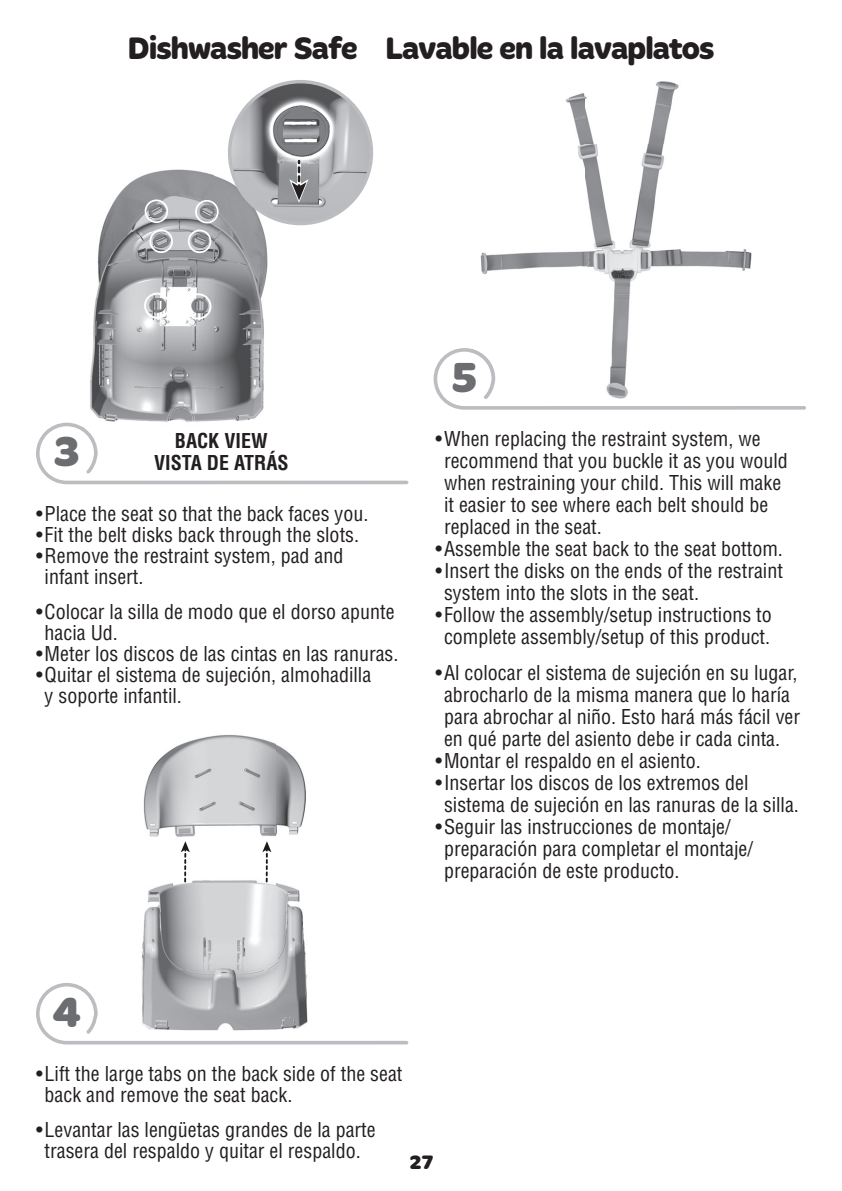
<style>
.page{position:relative;width:842px;height:1191px;background:#fff}
.page>*{position:absolute;margin:0;border:0;box-sizing:border-box;transform-origin:0 0}
.t1{font:700 43.2px "Merge Pro";color:#6c6d70}
.t2{font:700 43.2px "Merge Pro";color:#6d6e71}
.t3{font:700 32px "Merge Pro";letter-spacing:-.03em;color:#231f20}
.t4{font:condensed 20px/22px "Helvetica LT Std";color:#231f20}
.t5{font:700 condensed 20px/22px "Helvetica LT Std";color:#231f20;text-align:center}
.t6{font:700 20px "Merge Pro";color:#231f20}
</style>
<div class="page">
<svg style="left:433px;top:348px;width:373px;height:62px"></svg>
<svg style="left:36px;top:983px;width:373px;height:62px"></svg>
<img style="left:90px;top:167px;width:191px;height:239px">
<svg style="left:36px;top:406px;width:372px;height:78px"></svg>
<div style="left:145px;top:199px;width:23px;height:24px;border:2px solid #fff;border-radius:50%"></div>
<div style="left:195px;top:200px;width:24px;height:23px;border:2px solid #fff;border-radius:50%"></div>
<div style="left:188px;top:230px;width:23px;height:23px;border:2px solid #fff;border-radius:50%"></div>
<div style="left:149px;top:229px;width:24px;height:24px;border:2px solid #fff;border-radius:50%"></div>
<div style="left:144px;top:293px;width:26px;height:26px;border:2px solid #fff;border-radius:50%"></div>
<div style="left:185px;top:293px;width:26px;height:26px;border:2px solid #fff;border-radius:50%"></div>
<img style="left:230px;top:82px;width:141px;height:142px;border-radius:50%">
<svg style="left:289px;top:161px;width:19px;height:42px"></svg>
<div style="left:228px;top:80px;width:145px;height:145px;border:3px solid #bcbdc0;border-radius:50%"></div>
<img style="left:470px;top:81px;width:289px;height:268px">
<img style="left:470px;top:349px;width:289px;height:58px">
<img style="left:470px;top:363px;width:6px;height:29px">
<img style="left:110px;top:735px;width:222px;height:295px">
<svg style="left:179px;top:838px;width:13px;height:43px"></svg>
<svg style="left:261px;top:838px;width:12px;height:43px"></svg>
<h2 class="t3" style="left:127px;top:36px;width:588px">Dishwasher Safe Lavable en la lavaplatos</h2>
<h1 class="t1" style="left:54px;top:435px;width:28px">3</h1>
<p class="t5" style="left:154px;top:431px;width:136px">BACK VIEW<br>VISTA DE ATRÁS</p>
<p class="t4" style="left:36px;top:504px;width:334px">• Place the seat so that the back faces you.</p>
<p class="t4" style="left:36px;top:525px;width:324px">• Fit the belt disks back through the slots.</p>
<p class="t4" style="left:45px;top:547px;width:300px;line-height:21px;text-indent:-9px">• Remove the restraint system, pad and infant insert.</p>
<p class="t4" style="left:45px;top:603px;width:351px;line-height:21px;text-indent:-9px">• Colocar la silla de modo que el dorso apunte hacia Ud.</p>
<p class="t4" style="left:36px;top:644px;width:364px">• Meter los discos de las cintas en las ranuras.</p>
<p class="t4" style="left:45px;top:666px;width:328px;line-height:21px;text-indent:-9px">• Quitar el sistema de sujeción, almohadilla y soporte infantil.</p>
<h1 class="t2" style="left:451px;top:361px;width:27px">5</h1>
<p class="t4" style="left:444px;top:429px;width:345px;text-indent:-9px">• When replacing the restraint system, we recommend that you buckle it as you would when restraining your child. This will make it easier to see where each belt should be replaced in the seat.</p>
<p class="t4" style="left:435px;top:539px;width:349px">• Assemble the seat back to the seat bottom.</p>
<p class="t4" style="left:444px;top:561px;width:340px;text-indent:-9px">• Insert the disks on the ends of the restraint system into the slots in the seat.</p>
<p class="t4" style="left:435px;top:605px;width:338px;text-align:center">• Follow the assembly/setup instructions to complete assembly/setup of this product.</p>
<p class="t4" style="left:435px;top:664px;width:366px;text-align:center">• Al colocar el sistema de sujeción en su lugar, abrocharlo de la misma manera que lo haría para abrochar al niño. Esto hará más fácil ver en qué parte del asiento debe ir cada cinta.</p>
<p class="t4" style="left:435px;top:752px;width:267px">• Montar el respaldo en el asiento.</p>
<p class="t4" style="left:444px;top:774px;width:356px;text-indent:-9px">• Insertar los discos de los extremos del sistema de sujeción en las ranuras de la silla.</p>
<p class="t4" style="left:444px;top:818px;width:310px;text-indent:-9px">• Seguir las instrucciones de montaje/ preparación para completar el montaje/ preparación de este producto.</p>
<h1 class="t1" style="left:52px;top:995px;width:30px">4</h1>
<p class="t4" style="left:45px;top:1065px;width:359px;line-height:21px;text-indent:-9px">• Lift the large tabs on the back side of the seat back and remove the seat back.</p>
<p class="t4" style="left:36px;top:1121px;width:341px;line-height:21px;text-align:center">• Levantar las lengüetas grandes de la parte trasera del respaldo y quitar el respaldo.</p>
<p class="t6" style="left:410px;top:1154px;width:25px">27</p>
</div>
